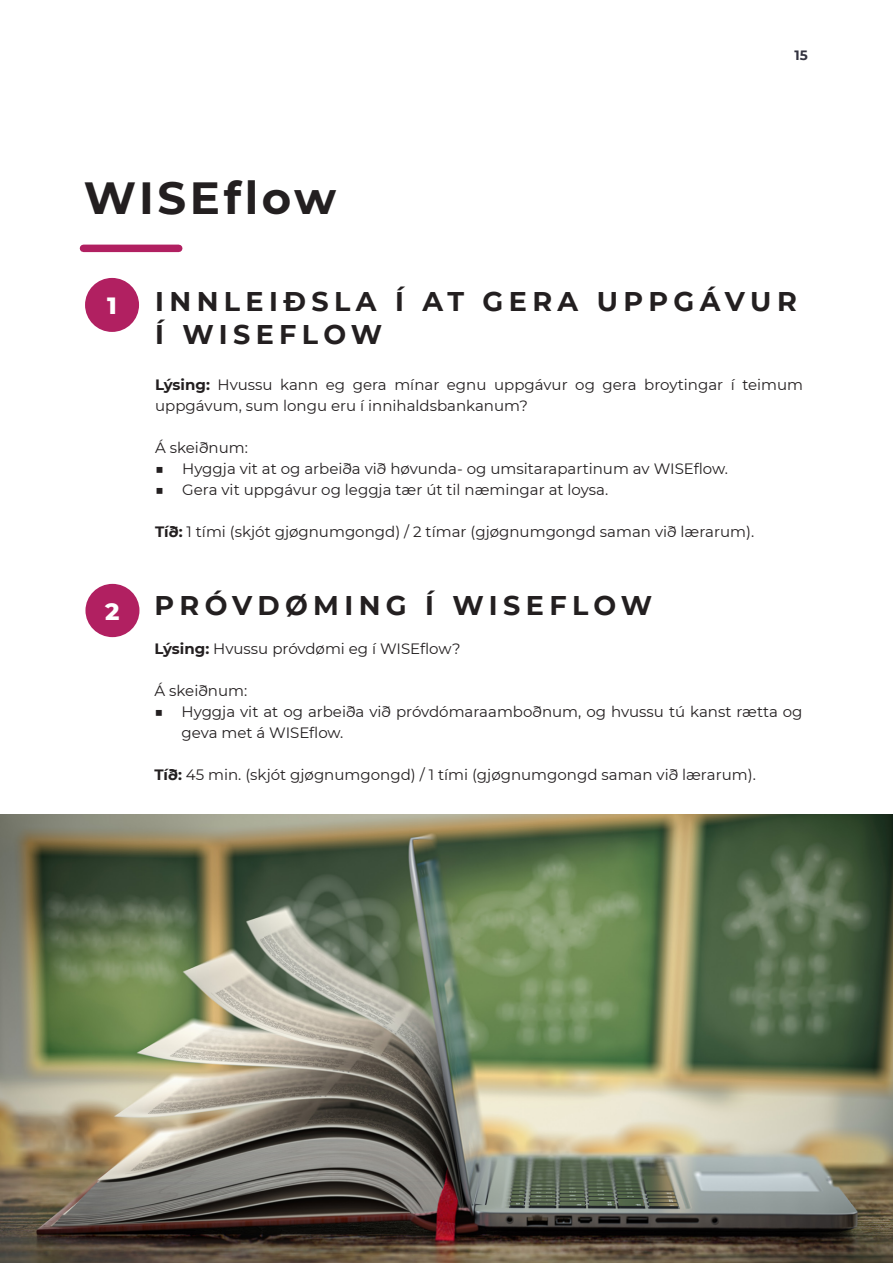
<style>
.page{position:relative;width:893px;height:1263px;background:#fff}
.page>*{position:absolute;margin:0;border:0;box-sizing:border-box;transform-origin:0 0}
.TOC_Title_Text{font:700 45px "Montserrat";letter-spacing:.08em;color:#231f20}
.Header_-_Align_Left{font:700 27px/32.4px "Montserrat";letter-spacing:.2em;color:#231f20}
.Box_04_Number{font:800 24px "Montserrat";color:#fff}
.Body_Text{font:15px/21px "Montserrat";color:#231f20}
.t1{font:700 13.5px "Montserrat";color:#32323f}
.s1{font-weight:700}
</style>
<div class="page">
<img style="left:0;top:814px;width:893px;height:449px">
<div style="left:83px;top:245px;width:96px;height:7px;background:#b12061"></div>
<div style="left:85px;top:278px;width:54px;height:54px;background:#b12061;border-radius:50%"></div>
<div style="left:85px;top:584px;width:54px;height:53px;background:#b12061;border-radius:50%"></div>
<p class="TOC_Title_Text" style="left:84px;top:166px;width:254px">WISEflow</p>
<p class="t1" style="left:794px;top:45px;width:15px">15</p>
<p class="Box_04_Number" style="left:107px;top:288px;width:11px">1</p>
<p class="Header_-_Align_Left" style="left:155px;top:284px;width:643px">INNLEIÐSLA Í AT GERA UPPGÁVUR<br>Í WISEFLOW</p>
<p class="Body_Text" style="left:155px;top:373px;width:649px"><span class="s1">Lýsing:</span> Hvussu kann eg gera mínar egnu uppgávur og gera broytingar í teimum uppgávum, sum longu eru í innihaldsbankanum?</p>
<p class="Body_Text" style="left:155px;top:436px;width:94px">Á skeiðnum:</p>
<p class="Body_Text" style="left:155px;top:457px;width:574px">■ Hyggja vit at og arbeiða við høvunda- og umsitarapartinum av WISEflow.</p>
<p class="Body_Text" style="left:155px;top:478px;width:454px">■ Gera vit uppgávur og leggja tær út til næmingar at loysa.</p>
<p class="Body_Text" style="left:155px;top:520px;width:601px"><span class="s1">Tíð:</span> 1 tími (skjót gjøgnumgongd) / 2 tímar (gjøgnumgongd saman við lærarum).</p>
<p class="Box_04_Number" style="left:105px;top:594px;width:16px">2</p>
<p class="Header_-_Align_Left" style="left:155px;top:588px;width:499px">PRÓVDØMING Í WISEFLOW</p>
<p class="Body_Text" style="left:155px;top:638px;width:308px"><span class="s1">Lýsing:</span> Hvussu próvdømi eg í WISEflow?</p>
<p class="Body_Text" style="left:155px;top:680px;width:94px">Á skeiðnum:</p>
<p class="Body_Text" style="left:182px;top:701px;width:622px;text-indent:-27px">■ Hyggja vit at og arbeiða við próvdómaraamboðnum, og hvussu tú kanst rætta og geva met á WISEflow.</p>
<p class="Body_Text" style="left:155px;top:764px;width:603px"><span class="s1">Tíð:</span> 45 min. (skjót gjøgnumgongd) / 1 tími (gjøgnumgongd saman við lærarum).</p>
</div>
